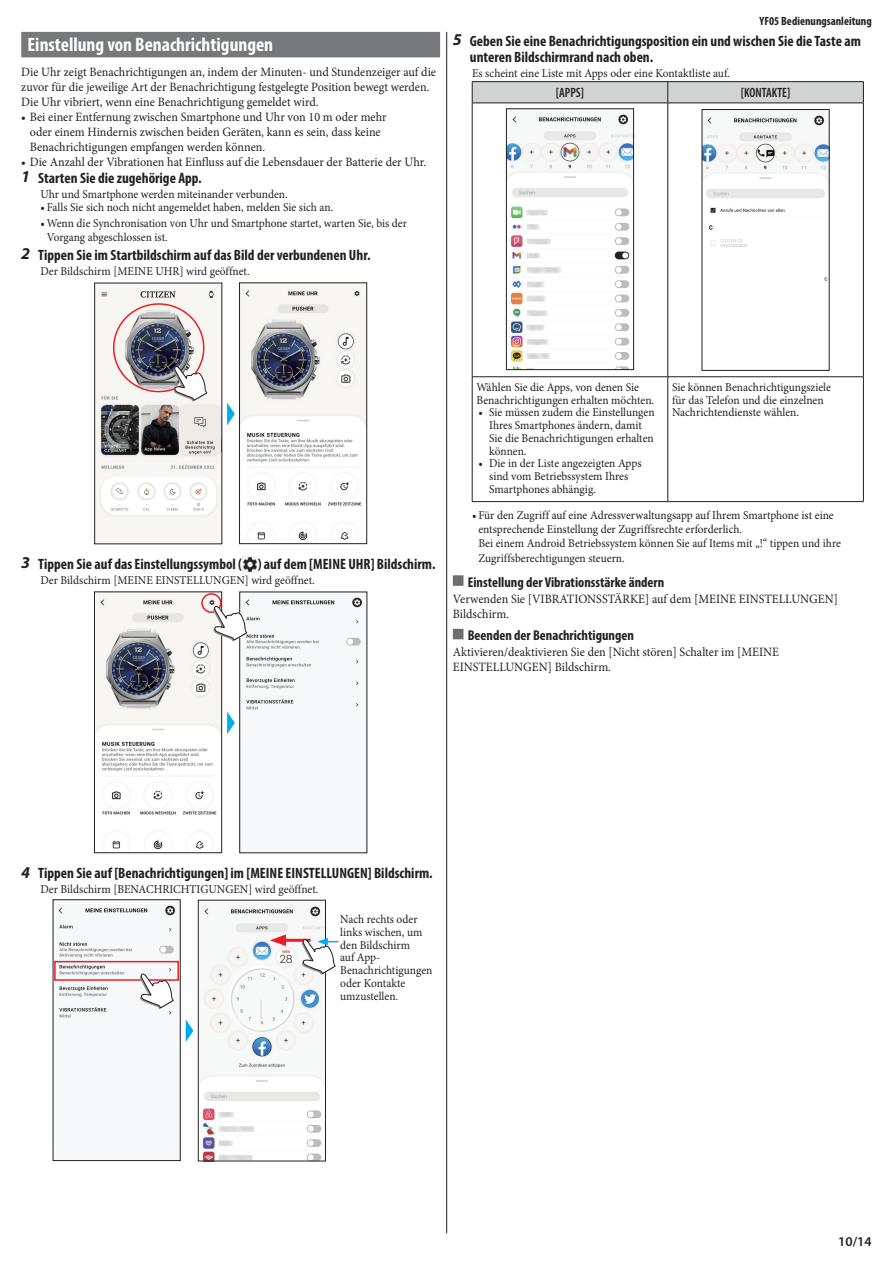
<style>
.page{position:relative;width:893px;height:1263px;background:#fff}
.page>*{position:absolute;margin:0;border:0;box-sizing:border-box;transform-origin:0 0}
.t1{font:700 condensed 19.5px "Myriad Pro";color:#fff}
.t2{font:700 condensed 15px/16.5px "Myriad Pro";color:#231f20}
.t3{font:700 condensed 14.25px "Myriad Pro";color:#231f20}
.t4{font:600 condensed 13.5px "Myriad Pro";color:#231f20;scale:.95 1}
.t5{font:600 13.5px "Myriad Pro";color:#231f20}
.t6{font:12.75px/15px "Minion Pro";color:#231f20;scale:.95 1}
.t7{font:12px/12.8px "Minion Pro";color:#231f20;scale:.95 1}
.t8{font:700 condensed 12px "Myriad Pro";color:#231f20}
.s1{font-style:italic;font-stretch:normal;font-size:16.5px}
</style>
<div class="page">
<hr style="left:446px;top:32px;width:1px;height:1201px;background:#231f20">
<div style="left:21px;top:32px;width:419px;height:25px;background:#76787b"></div>
<img style="left:241px;top:285px;width:124px;height:256px">
<div style="left:239px;top:283px;width:128px;height:261px;border:1px solid #231f20"></div>
<img style="left:96px;top:285px;width:124px;height:257px">
<div style="left:94px;top:283px;width:128px;height:261px;border:1px solid #231f20"></div>
<div style="left:113px;top:303px;width:91px;height:89px;border:2px solid #ee1d23;border-radius:50%"></div>
<svg style="left:227px;top:402px;width:8px;height:23px"></svg>
<svg style="left:172px;top:366px;width:35px;height:36px"></svg>
<img style="left:242px;top:557px;width:16px;height:16px">
<img style="left:245px;top:597px;width:118px;height:113px">
<img style="left:96px;top:594px;width:124px;height:256px">
<div style="left:94px;top:592px;width:128px;height:261px;border:1px solid #231f20"></div>
<div style="left:201px;top:593px;width:21px;height:20px;border:2px solid #ee1d23;border-radius:50%"></div>
<svg style="left:227px;top:711px;width:8px;height:23px"></svg>
<svg style="left:212px;top:605px;width:35px;height:36px"></svg>
<img style="left:200px;top:906px;width:124px;height:253px">
<div style="left:198px;top:900px;width:128px;height:261px;border:1px solid #231f20"></div>
<img style="left:55px;top:905px;width:123px;height:113px">
<div style="left:53px;top:899px;width:127px;height:262px;border:1px solid #231f20"></div>
<svg style="left:186px;top:1020px;width:7px;height:22px"></svg>
<div style="left:54px;top:961px;width:125px;height:20px;border:2px solid #ee1d23"></div>
<hr style="left:280px;top:939px;width:31px;height:3px;background:#ee1d23">
<svg style="left:270px;top:934px;width:16px;height:12px"></svg>
<svg style="left:139px;top:973px;width:35px;height:36px"></svg>
<svg style="left:301px;top:938px;width:37px;height:37px"></svg>
<div style="left:453px;top:575px;width:10px;height:11px;background:#6c6d70"></div>
<div style="left:453px;top:629px;width:10px;height:10px;background:#6c6d70"></div>
<div style="left:472px;top:82px;width:196px;height:21px;background:#d1d2d4"></div>
<div style="left:668px;top:82px;width:195px;height:21px;background:#d1d2d4"></div>
<hr style="left:472px;top:81px;width:196px;height:1px;background:#231f20">
<svg style="left:472px;top:82px;width:1px;height:21px"></svg>
<hr style="left:668px;top:81px;width:196px;height:1px;background:#231f20">
<svg style="left:667px;top:82px;width:1px;height:21px"></svg>
<svg style="left:863px;top:82px;width:1px;height:21px"></svg>
<hr style="left:472px;top:103px;width:196px;height:1px;background:#231f20">
<hr style="left:472px;top:103px;width:1px;height:274px;background:#231f20">
<hr style="left:668px;top:103px;width:196px;height:1px;background:#231f20">
<hr style="left:667px;top:103px;width:1px;height:274px;background:#231f20">
<hr style="left:863px;top:103px;width:1px;height:274px;background:#231f20">
<hr style="left:472px;top:376px;width:196px;height:1px;background:#231f20">
<hr style="left:472px;top:377px;width:1px;height:124px;background:#231f20">
<hr style="left:668px;top:376px;width:196px;height:1px;background:#231f20">
<hr style="left:667px;top:377px;width:1px;height:124px;background:#231f20">
<hr style="left:863px;top:377px;width:1px;height:124px;background:#231f20">
<hr style="left:472px;top:501px;width:196px;height:1px;background:#231f20">
<hr style="left:668px;top:501px;width:196px;height:1px;background:#231f20">
<img style="left:508px;top:114px;width:124px;height:254px">
<div style="left:506px;top:109px;width:128px;height:261px;border:1px solid #231f20"></div>
<img style="left:704px;top:115px;width:123px;height:166px">
<div style="left:702px;top:109px;width:127px;height:262px;border:1px solid #231f20"></div>
<h1 class="t1" style="left:28px;top:32px;width:247px">Einstellung von Benachrichtigungen</h1>
<p class="t6" style="left:21px;top:64px;width:438px">Die Uhr zeigt Benachrichtigungen an, indem der Minuten- und Stundenzeiger auf die zuvor für die jeweilige Art der Benachrichtigung festgelegte Position bewegt werden.<br>Die Uhr vibriert, wenn eine Benachrichtigung gemeldet wird.</p>
<p class="t6" style="left:30px;top:109px;width:377px;text-indent:-9px">• Bei einer Entfernung zwischen Smartphone und Uhr von 10 m oder mehr oder einem Hindernis zwischen beiden Geräten, kann es sein, dass keine<br>Benachrichtigungen empfangen werden können.</p>
<p class="t6" style="left:21px;top:154px;width:428px">• Die Anzahl der Vibrationen hat Einfluss auf die Lebensdauer der Batterie der Uhr.</p>
<p class="t2" style="left:21px;top:169px;width:182px"><span class="s1">1</span> Starten Sie die zugehörige App.</p>
<p class="t7" style="left:40px;top:188px;width:262px">Uhr und Smartphone werden miteinander verbunden.</p>
<p class="t7" style="left:40px;top:201px;width:310px">• Falls Sie sich noch nicht angemeldet haben, melden Sie sich an.</p>
<p class="t7" style="left:47px;top:217px;width:381px;line-height:13.5px;text-indent:-6px">• Wenn die Synchronisation von Uhr und Smartphone startet, warten Sie, bis der<br>Vorgang abgeschlossen ist.</p>
<p class="t2" style="left:21px;top:246px;width:351px"><span class="s1">2</span> Tippen Sie im Startbildschirm auf das Bild der verbundenen Uhr.</p>
<p class="t7" style="left:40px;top:265px;width:222px">Der Bildschirm [MEINE UHR] wird geöffnet.</p>
<p class="t8" style="left:759px;top:14px;width:114px">YF05 Bedienungsanleitung</p>
<p class="t2" style="left:470px;top:32px;width:393px;text-indent:-17px"><span class="s1">5</span> Geben Sie eine Benachrichtigungsposition ein und wischen Sie die Taste am unteren Bildschirmrand nach oben.</p>
<p class="t7" style="left:472px;top:67px;width:273px">Es scheint eine Liste mit Apps oder eine Kontaktliste auf.</p>
<p class="t4" style="left:556px;top:84px;width:31px">[APPS]</p>
<p class="t4" style="left:741px;top:84px;width:54px">[KONTAKTE]</p>
<p class="t2" style="left:21px;top:556px;width:416px"><span class="s1">3</span> Tippen Sie auf das Einstellungssymbol ( ) auf dem [MEINE UHR] Bildschirm.</p>
<p class="t7" style="left:40px;top:574px;width:290px">Der Bildschirm [MEINE EINSTELLUNGEN] wird geöffnet.</p>
<p class="t7" style="left:476px;top:381px;width:189px">Wählen Sie die Apps, von denen Sie<br>Benachrichtigungen erhalten möchten.</p>
<p class="t7" style="left:489px;top:406px;width:176px;text-indent:-11px">• Sie müssen zudem die Einstellungen<br>Ihres Smartphones ändern, damit<br>Sie die Benachrichtigungen erhalten können.</p>
<p class="t7" style="left:489px;top:457px;width:162px;text-indent:-11px">• Die in der Liste angezeigten Apps sind vom Betriebssystem Ihres<br>Smartphones abhängig.</p>
<p class="t7" style="left:672px;top:381px;width:169px">Sie können Benachrichtigungsziele für das Telefon und die einzelnen<br>Nachrichtendienste wählen.</p>
<p class="t7" style="left:478px;top:509px;width:383px;line-height:13.5px;text-indent:-6px">• Für den Zugriff auf eine Adressverwaltungsapp auf Ihrem Smartphone ist eine entsprechende Einstellung der Zugriffsrechte erforderlich.<br>Bei einem Android Betriebssystem können Sie auf Items mit „!“ tippen und ihre</p>
<p class="t7" style="left:478px;top:552px;width:156px">Zugriffsberechtigungen steuern.</p>
<p class="t3" style="left:468px;top:573px;width:198px">Einstellung der Vibrationsstärke ändern</p>
<p class="t6" style="left:453px;top:591px;width:407px">Verwenden Sie [VIBRATIONSSTÄRKE] auf dem [MEINE EINSTELLUNGEN]<br>Bildschirm.</p>
<p class="t3" style="left:468px;top:627px;width:168px">Beenden der Benachrichtigungen</p>
<p class="t6" style="left:453px;top:645px;width:345px">Aktivieren/deaktivieren Sie den [Nicht stören] Schalter im [MEINE<br>EINSTELLUNGEN] Bildschirm.</p>
<p class="t2" style="left:21px;top:865px;width:413px"><span class="s1">4</span> Tippen Sie auf [Benachrichtigungen] im [MEINE EINSTELLUNGEN] Bildschirm.</p>
<p class="t7" style="left:40px;top:883px;width:294px">Der Bildschirm [BENACHRICHTIGUNGEN] wird geöffnet.</p>
<p class="t7" style="left:340px;top:913px;width:99px">Nach rechts oder links wischen, um den Bildschirm<br>auf App-<br>Benachrichtigungen oder Kontakte umzustellen.</p>
<p class="t5" style="left:838px;top:1233px;width:35px">10/14</p>
</div>
